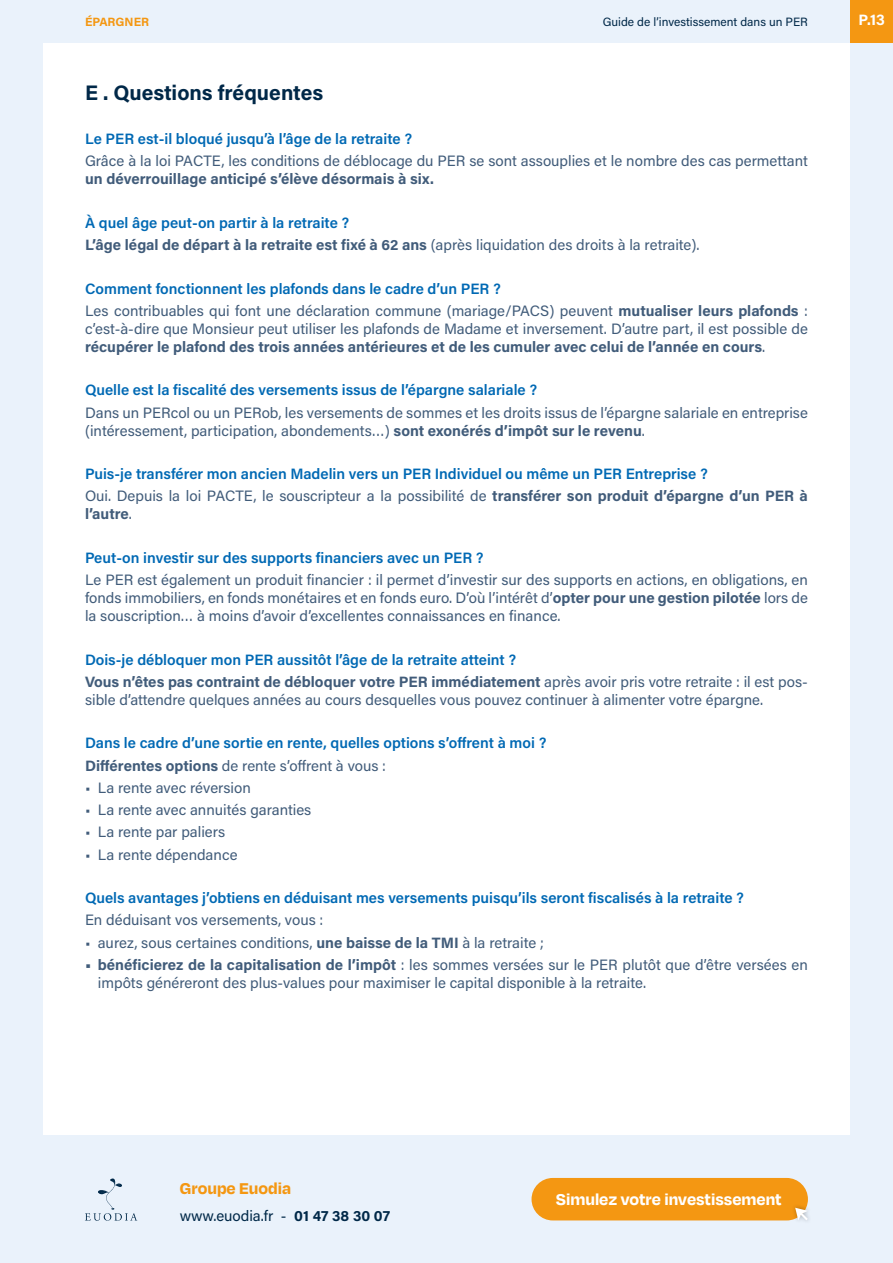
<style>
.page{position:relative;width:893px;height:1263px;background:#fff}
.page>*{position:absolute;margin:0;border:0;box-sizing:border-box;transform-origin:0 0}
.t1{font:700 21px "Acumin Pro";color:#002848}
.t2{font:700 18px "Degular";color:#fff}
.t3{font:700 18px "Degular";color:#f49712}
.t4{font:15px/18px "Acumin Pro";color:#415c7a}
.t5{font:600 15px/22.2px "Acumin Pro";color:#0069b4}
.t6{font:700 15px/22.2px "Acumin Pro";color:#415c7a}
.t7{font:15px "Acumin Pro";color:#002848}
.t8{font:700 15px "Acumin Pro";color:#fff}
.t9{font:12px "Acumin Pro";color:#002848}
.t10{font:700 12px "Acumin Pro";letter-spacing:-.005em;color:#f49712}
.s1{font-weight:600;color:#0069b4}
.s2{font-weight:400}
.s3{font-weight:700}
.s4{font-weight:400;color:#415c7a}
.s5{font-weight:700;color:#415c7a}
</style>
<div class="page">
<div style="left:0;top:1135px;width:893px;height:128px;background:#eaf2fb"></div>
<div style="left:0;top:0;width:850px;height:43px;background:#eaf2fb"></div>
<svg style="left:85px;top:1178px;width:52px;height:43px"></svg>
<div style="left:850px;top:43px;width:43px;height:1092px;background:#eaf2fb"></div>
<div style="left:0;top:43px;width:43px;height:1092px;background:#eaf2fb"></div>
<div style="left:850px;top:0;width:43px;height:43px;background:#f49712"></div>
<div style="left:531px;top:1178px;width:277px;height:42px;background:#f49712;border-radius:21px"></div>
<div style="left:791px;top:1204px;width:21px;height:20px;background:#000;opacity:.3"></div>
<svg style="left:795px;top:1208px;width:13px;height:12px"></svg>
<p class="t10" style="left:85px;top:13px;width:65px">ÉPARGNER</p>
<p class="t9" style="left:603px;top:13px;width:207px">Guide de l’investissement dans un PER</p>
<p class="t8" style="left:859px;top:9px;width:28px">P.13</p>
<h1 class="t1" style="left:85px;top:78px;width:240px">E . Questions fréquentes</h1>
<p class="t5" style="left:85px;top:127px;width:329px">Le PER est-il bloqué jusqu’à l’âge de la retraite ?</p>
<p class="t4" style="left:85px;top:151px;width:724px">Grâce à la loi PACTE, les conditions de déblocage du PER se sont assouplies et le nombre des cas permettant</p>
<p class="t6" style="left:85px;top:167px;width:350px">un déverrouillage anticipé s’élève désormais à six.</p>
<p class="t6" style="left:85px;top:211px;width:616px"><span class="s1">À quel âge peut-on partir à la retraite ?<br></span>L’âge légal de départ à la retraite est fixé à 62 ans <span class="s2">(après liquidation des droits à la retraite).</span></p>
<p class="t4" style="left:85px;top:277px;width:724px;line-height:22.2px"><span class="s1">Comment fonctionnent les plafonds dans le cadre d’un PER ?<br></span>Les contribuables qui font une déclaration commune (mariage/PACS) peuvent <span class="s3">mutualiser leurs plafonds</span> :</p>
<p class="t4" style="left:85px;top:319px;width:724px">c’est-à-dire que Monsieur peut utiliser les plafonds de Madame et inversement. D’autre part, il est possible de <span class="s3">récupérer le plafond des trois années antérieures et de les cumuler avec celui de l’année en cours</span>.</p>
<p class="t5" style="left:85px;top:378px;width:454px">Quelle est la fiscalité des versements issus de l’épargne salariale ?</p>
<p class="t4" style="left:85px;top:403px;width:724px">Dans un PERcol ou un PERob, les versements de sommes et les droits issus de l’épargne salariale en entreprise (intéressement, participation, abondements…) <span class="s3">sont exonérés d’impôt sur le revenu</span>.</p>
<p class="t5" style="left:85px;top:462px;width:724px">Puis-je transférer mon ancien Madelin vers un PER Individuel ou même un PER Entreprise ?<br><span class="s4">Oui. Depuis la loi PACTE, le souscripteur a la possibilité de</span> <span class="s5">transférer son produit d’épargne d’un PER à</span></p>
<p class="t6" style="left:85px;top:502px;width:48px">l’autre<span class="s2">.</span></p>
<p class="t5" style="left:85px;top:546px;width:400px">Peut-on investir sur des supports financiers avec un PER ?</p>
<p class="t4" style="left:85px;top:570px;width:724px;text-align:justify">Le PER est également un produit financier : il permet d’investir sur des supports en actions, en obligations, en fonds immobiliers, en fonds monétaires et en fonds euro. D’où l’intérêt d’<span class="s3">opter pour une gestion pilotée</span> lors de la souscription… à moins d’avoir d’excellentes connaissances en finance.</p>
<p class="t5" style="left:85px;top:648px;width:724px">Dois-je débloquer mon PER aussitôt l’âge de la retraite atteint ?<br><span class="s5">Vous n’êtes pas contraint de débloquer votre PER immédiatement</span> <span class="s4">après avoir pris votre retraite : il est pos-</span></p>
<p class="t4" style="left:85px;top:690px;width:680px">sible d’attendre quelques années au cours desquelles vous pouvez continuer à alimenter votre épargne.</p>
<p class="t5" style="left:85px;top:731px;width:463px">Dans le cadre d’une sortie en rente, quelles options s’offrent à moi ?<br><span class="s5">Différentes options</span> <span class="s4">de rente s’offrent à vous :</span></p>
<p class="t4" style="left:85px;top:778px;width:167px">• La rente avec réversion</p>
<p class="t4" style="left:85px;top:800px;width:228px">• La rente avec annuités garanties</p>
<p class="t4" style="left:85px;top:822px;width:142px">• La rente par paliers</p>
<p class="t4" style="left:85px;top:845px;width:154px">• La rente dépendance</p>
<p class="t5" style="left:85px;top:886px;width:660px">Quels avantages j’obtiens en déduisant mes versements puisqu’ils seront fiscalisés à la retraite ?</p>
<p class="t4" style="left:85px;top:910px;width:240px">En déduisant vos versements, vous :</p>
<p class="t4" style="left:85px;top:933px;width:460px">• aurez, sous certaines conditions, <span class="s3">une baisse de la TMI</span> à la retraite ;</p>
<p class="t4" style="left:98px;top:955px;width:712px;text-indent:-13px"><span class="s3">• bénéficierez de la capitalisation de l’impôt</span> : les sommes versées sur le PER plutôt que d’être versées en impôts généreront des plus-values pour maximiser le capital disponible à la retraite.</p>
<p class="t3" style="left:180px;top:1177px;width:113px">Groupe Euodia</p>
<p class="t7" style="left:180px;top:1205px;width:212px">www.euodia.fr - <span class="s3">01 47 38 30 07</span></p>
<p class="t2" style="left:556px;top:1188px;width:227px">Simulez votre investissement</p>
</div>
